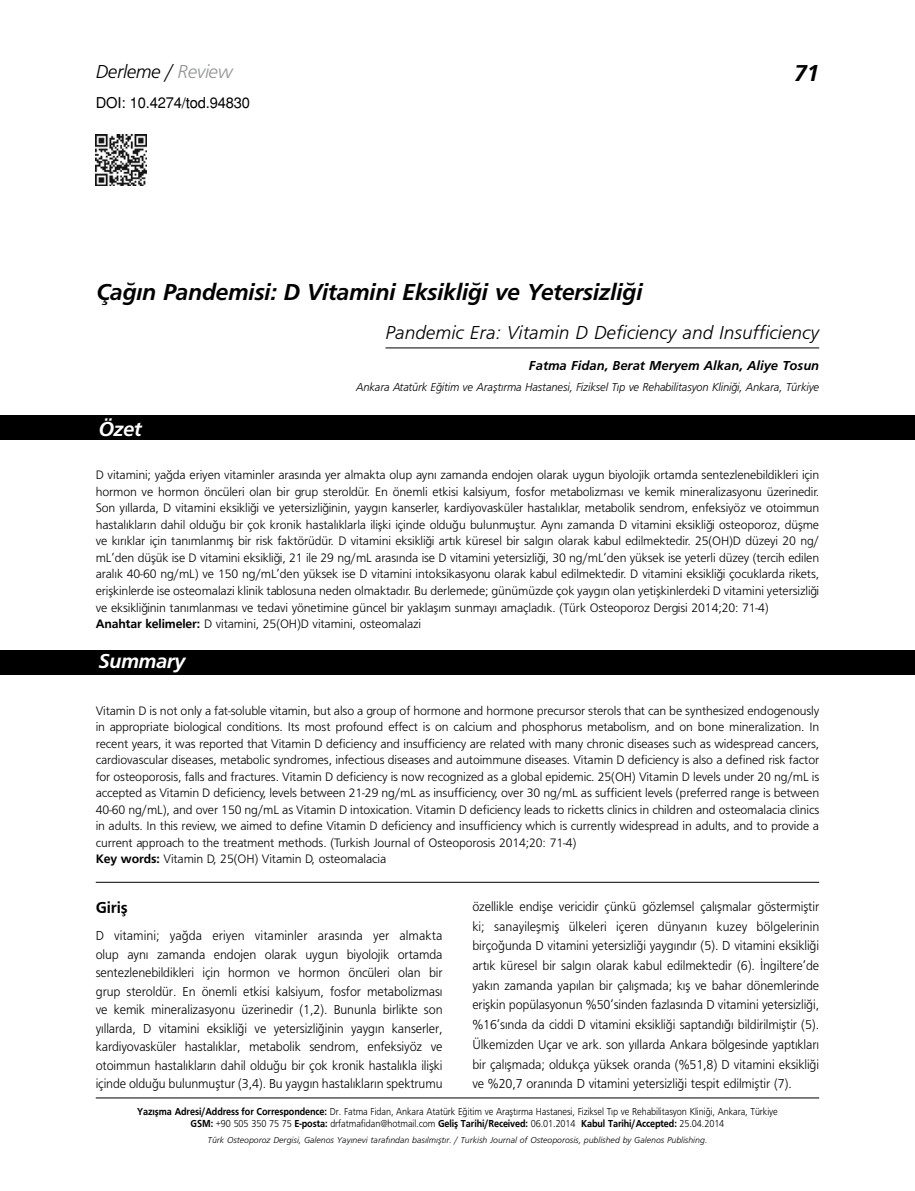
<style>
.page{position:relative;width:915px;height:1191px;background:#fff}
.page>*{position:absolute;margin:0;border:0;box-sizing:border-box;transform-origin:0 0}
.t1{font:24px "Frugal Bold Italic Tr";letter-spacing:-.015em;color:#000}
.t2{font:21px "Frugal Bold Italic Tr";letter-spacing:-.025em;color:#fff}
.t3{font:19.5px "Frugal Italic Tr";color:#000}
.t4{font:19.5px "Frugal Italic Tr";letter-spacing:-.025em;color:#000}
.t5{font:16.5px "Frugal Bold Tr";letter-spacing:-.01em;color:#000}
.t6{font:15px "Helvetica Normal Tr";letter-spacing:-.01em;color:#000}
.t7{font:13.5px/19.6px "Frugal Normal Tr";letter-spacing:-.01em;color:#000;text-align:justify;scale:.96 1}
.t8{font:13.5px "Frugal Bold Italic Tr";color:#000}
.t9{font:12.75px/16.5px "Frugal Normal Tr";letter-spacing:-.01em;color:#000}
.t10{font:12px "Frugal Italic Tr";letter-spacing:-.01em;color:#000;scale:.95 1}
.t11{font:10.5px/12px "Frugal Normal Tr";letter-spacing:-.01em;color:#000;text-align:center;scale:.9 1}
.t12{font:9px "Frugal Italic Tr";color:#000}
.s1{color:#939598}
.s2{font-family:"Frugal Bold Tr"}
</style>
<div class="page">
<div style="left:0;top:650px;width:914px;height:25px;background:#000"></div>
<hr style="left:385px;top:347px;width:434px;height:1px;background:#000">
<img style="left:96px;top:135px;width:51px;height:51px">
<div style="left:0;top:415px;width:914px;height:25px;background:#000"></div>
<hr style="left:96px;top:882px;width:723px;height:1px;background:#000">
<hr style="left:96px;top:1097px;width:723px;height:1px;background:#000">
<h3 class="t4" style="left:96px;top:60px;width:138px">Derleme / <span class="s1">Review</span></h3>
<p class="t6" style="left:96px;top:94px;width:156px">DOI: 10.4274/tod.94830</p>
<h1 class="t1" style="left:793px;top:59px;width:27px">71</h1>
<h1 class="t1" style="left:96px;top:278px;width:547px">Çağın Pandemisi: D Vitamini Eksikliği ve Yetersizliği</h1>
<h3 class="t3" style="left:385px;top:321px;width:435px">Pandemic Era: Vitamin D Deficiency and Insufficiency</h3>
<h2 class="t2" style="left:98px;top:417px;width:45px">Özet</h2>
<p class="t8" style="left:528px;top:358px;width:292px">Fatma Fidan, Berat Meryem Alkan, Aliye Tosun</p>
<p class="t10" style="left:356px;top:380px;width:489px">Ankara Atatürk Eğitim ve Araştırma Hastanesi, Fiziksel Tıp ve Rehabilitasyon Kliniği, Ankara, Türkiye</p>
<p class="t9" style="left:96px;top:467px;width:724px">D vitamini; yağda eriyen vitaminler arasında yer almakta olup aynı zamanda endojen olarak uygun biyolojik ortamda sentezlenebildikleri için hormon ve hormon öncüleri olan bir grup steroldür. En önemli etkisi kalsiyum, fosfor metabolizması ve kemik mineralizasyonu üzerinedir.<br>Son yıllarda, D vitamini eksikliği ve yetersizliğinin, yaygın kanserler, kardiyovasküler hastalıklar, metabolik sendrom, enfeksiyöz ve otoimmun hastalıkların dahil olduğu bir çok kronik hastalıklarla ilişki içinde olduğu bulunmuştur. Aynı zamanda D vitamini eksikliği osteoporoz, düşme ve kırıklar için tanımlanmış bir risk faktörüdür. D vitamini eksikliği artık küresel bir salgın olarak kabul edilmektedir. 25(OH)D düzeyi 20 ng/ mL’den düşük ise D vitamini eksikliği, 21 ile 29 ng/mL arasında ise D vitamini yetersizliği, 30 ng/mL’den yüksek ise yeterli düzey (tercih edilen aralık 40-60 ng/mL) ve 150 ng/mL’den yüksek ise D vitamini intoksikasyonu olarak kabul edilmektedir. D vitamini eksikliği çocuklarda rikets, erişkinlerde ise osteomalazi klinik tablosuna neden olmaktadır. Bu derlemede; günümüzde çok yaygın olan yetişkinlerdeki D vitamini yetersizliği ve eksikliğinin tanımlanması ve tedavi yönetimine güncel bir yaklaşım sunmayı amaçladık. (Türk Osteoporoz Dergisi 2014;20: 71-4)<br><span class="s2">Anahtar kelimeler:</span> D vitamini, 25(OH)D vitamini, osteomalazi</p>
<h2 class="t2" style="left:98px;top:648px;width:88px">Summary</h2>
<p class="t9" style="left:96px;top:702px;width:724px">Vitamin D is not only a fat-soluble vitamin, but also a group of hormone and hormone precursor sterols that can be synthesized endogenously in appropriate biological conditions. Its most profound effect is on calcium and phosphorus metabolism, and on bone mineralization. In recent years, it was reported that Vitamin D deficiency and insufficiency are related with many chronic diseases such as widespread cancers, cardiovascular diseases, metabolic syndromes, infectious diseases and autoimmune diseases. Vitamin D deficiency is also a defined risk factor for osteoporosis, falls and fractures. Vitamin D deficiency is now recognized as a global epidemic. 25(OH) Vitamin D levels under 20 ng/mL is accepted as Vitamin D deficiency, levels between 21-29 ng/mL as insufficiency, over 30 ng/mL as sufficient levels (preferred range is between 40-60 ng/mL), and over 150 ng/mL as Vitamin D intoxication. Vitamin D deficiency leads to ricketts clinics in children and osteomalacia clinics in adults. In this review, we aimed to define Vitamin D deficiency and insufficiency which is currently widespread in adults, and to provide a current approach to the treatment methods. (Turkish Journal of Osteoporosis 2014;20: 71-4)<br><span class="s2">Key words:</span> Vitamin D, 25(OH) Vitamin D, osteomalacia</p>
<p class="t5" style="left:96px;top:898px;width:34px">Giriş</p>
<p class="t7" style="left:96px;top:926px;width:362px;line-height:18.5px">D vitamini; yağda eriyen vitaminler arasında yer almakta olup aynı zamanda endojen olarak uygun biyolojik ortamda sentezlenebildikleri için hormon ve hormon öncüleri olan bir grup steroldür. En önemli etkisi kalsiyum, fosfor metabolizması ve kemik mineralizasyonu üzerinedir (1,2). Bununla birlikte son yıllarda, D vitamini eksikliği ve yetersizliğinin yaygın kanserler, kardiyovasküler hastalıklar, metabolik sendrom, enfeksiyöz ve otoimmun hastalıkların dahil olduğu bir çok kronik hastalıkla ilişki içinde olduğu bulunmuştur (3,4). Bu yaygın hastalıkların spektrumu</p>
<p class="t7" style="left:472px;top:896px;width:363px">özellikle endişe vericidir çünkü gözlemsel çalışmalar göstermiştir ki; sanayileşmiş ülkeleri içeren dünyanın kuzey bölgelerinin birçoğunda D vitamini yetersizliği yaygındır (5). D vitamini eksikliği artık küresel bir salgın olarak kabul edilmektedir (6). İngiltere’de yakın zamanda yapılan bir çalışmada; kış ve bahar dönemlerinde erişkin popülasyonun %50’sinden fazlasında D vitamini yetersizliği, %16’sında da ciddi D vitamini eksikliği saptandığı bildirilmiştir (5).<br>Ülkemizden Uçar ve ark. son yıllarda Ankara bölgesinde yaptıkları bir çalışmada; oldukça yüksek oranda (%51,8) D vitamini eksikliği ve %20,7 oranında D vitamini yetersizliği tespit edilmiştir (7).</p>
<p class="t11" style="left:137px;top:1105px;width:713px"><span class="s2">Yaz›flma Adresi/Address for Correspondence:</span> Dr. Fatma Fidan, Ankara Atatürk Eğitim ve Araştırma Hastanesi, Fiziksel Tıp ve Rehabilitasyon Kliniği, Ankara, Türkiye<br><span class="s2">GSM:</span> +90 505 350 75 75 <span class="s2">E-posta:</span> drfatmafidan@hotmail.com <span class="s2">Geliş Tarihi/Received:</span> 06.01.2014 <span class="s2">Kabul Tarihi/Accepted:</span> 25.04.2014</p>
<p class="t12" style="left:207px;top:1134px;width:501px">Türk Osteoporoz Dergisi, Galenos Yayınevi taraf›ndan bas›lm›flt›r. / Turkish Journal of Osteoporosis, published by Galenos Publishing.</p>
</div>
